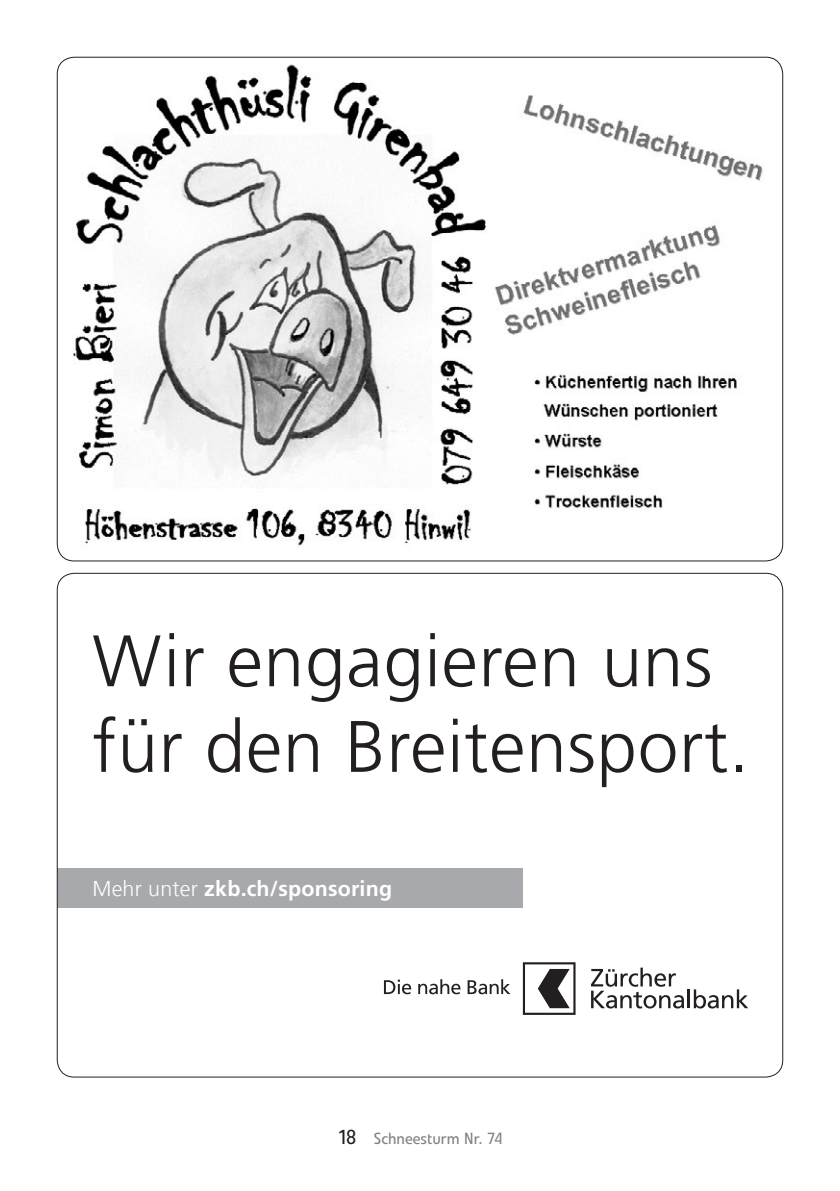
<style>
.page{position:relative;width:840px;height:1191px;background:#fff}
.page>*{position:absolute;margin:0;border:0;box-sizing:border-box;transform-origin:0 0}
.t1{font:300 72.8px/85.6px "Frutiger For ZKB";letter-spacing:.01em;color:#231f20}
.t2{font:700 21.4px "Frutiger For ZKB";letter-spacing:.01em;color:#fff}
.t3{font:16px "Evo BQ";color:#808285}
.s1{font-weight:300}
.s2{font-size:20px;color:#231f20}
</style>
<div class="page">
<hr style="left:839px;top:0;width:1px;height:1191px;background:#fff101">
<img style="left:57px;top:57px;width:725px;height:502px">
<svg style="left:522px;top:962px;width:53px;height:53px"></svg>
<svg style="left:591px;top:967px;width:156px;height:41px"></svg>
<svg style="left:384px;top:979px;width:27px;height:15px"></svg>
<svg style="left:418px;top:979px;width:42px;height:15px"></svg>
<svg style="left:467px;top:979px;width:43px;height:15px"></svg>
<div style="left:57px;top:868px;width:465px;height:40px;background:#a8a9ad"></div>
<p class="t1" style="left:92px;top:619px;width:658px">Wir engagieren uns für den Breitensport.</p>
<p class="t2" style="left:92px;top:876px;width:301px"><span class="s1">Mehr unter</span> zkb.ch/sponsoring</p>
<p class="t3" style="left:337px;top:1128px;width:167px"><span class="s2">18</span> Schneesturm Nr. 74</p>
</div>
